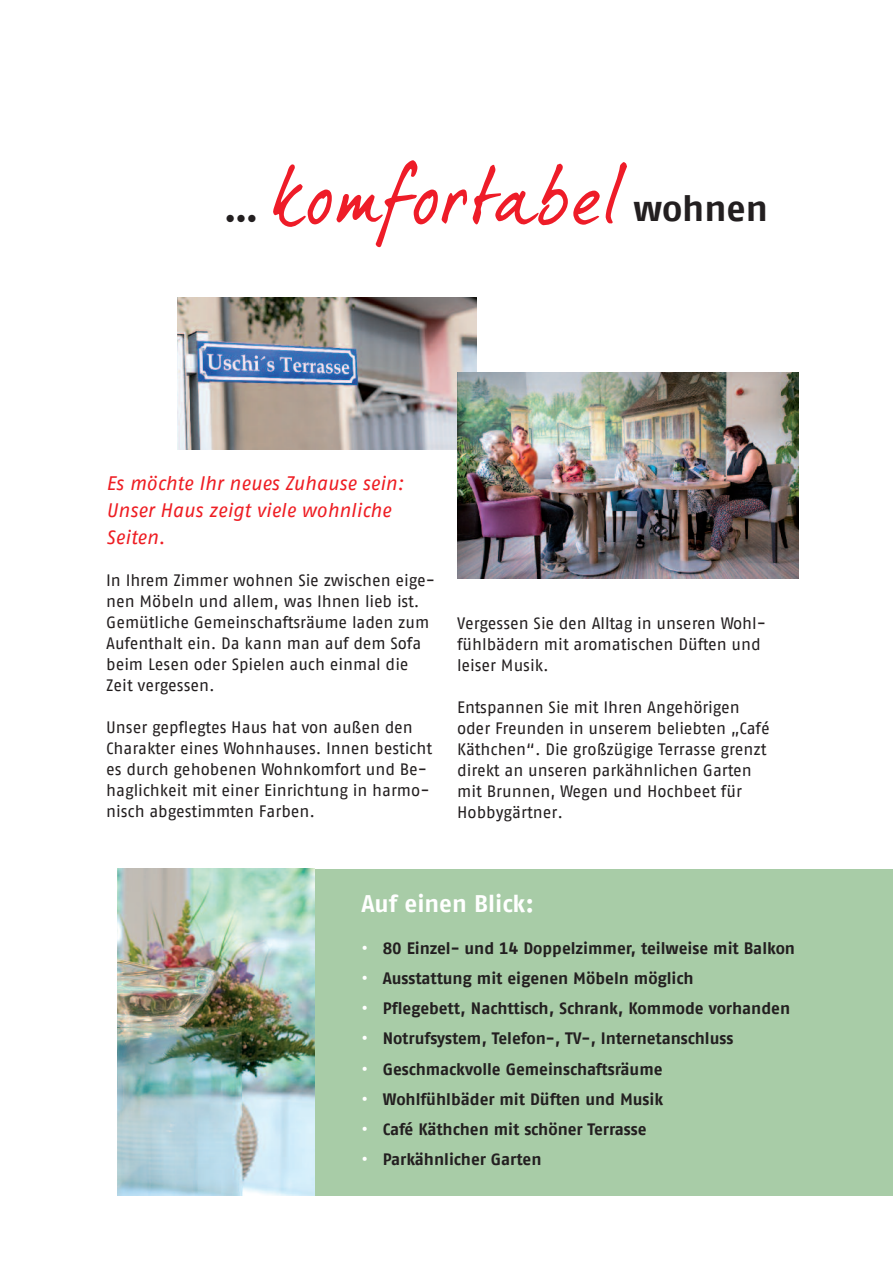
<style>
.page{position:relative;width:893px;height:1263px;background:#fff}
.page>*{position:absolute;margin:0;border:0;box-sizing:border-box;transform-origin:0 0}
.t1{font:81px "Dear Joe 5 CASUAL";letter-spacing:-.035em;color:#ee1c28}
.t2{font:700 36px "AWO Fago Office";color:#231f20}
.t3{font:700 24px "AWO Fago Office";color:#fff}
.t4{font:italic 19.5px/27px "AWO Fago Office";color:#ee1d23}
.t5{font:16.5px/21px "AWO Fago Office";color:#231f20}
.t6{font:700 16.5px "AWO Fago Office";color:#231f20}
.s1{color:#fff}
</style>
<div class="page">
<img style="left:178px;top:298px;width:298px;height:151px">
<img style="left:457px;top:373px;width:342px;height:205px">
<div style="left:296px;top:869px;width:597px;height:326px;background:#a8cca7"></div>
<img style="left:118px;top:869px;width:197px;height:326px">
<h2 class="t2" style="left:224px;top:192px;width:36px">…</h2>
<h1 class="t1" style="left:269px;top:154px;width:356px">komfortabel</h1>
<h2 class="t2" style="left:633px;top:192px;width:136px">wohnen</h2>
<p class="t4" style="left:106px;top:469px;width:299px">Es möchte Ihr neues Zuhause sein:<br>Unser Haus zeigt viele wohnliche<br>Seiten.</p>
<p class="t5" style="left:106px;top:569px;width:330px">In Ihrem Zimmer wohnen Sie zwischen eige&shy;nen Möbeln und allem, was Ihnen lieb ist.<br>Gemütliche Gemeinschaftsräume laden zum Aufenthalt ein. Da kann man auf dem Sofa beim Lesen oder Spielen auch einmal die Zeit vergessen.</p>
<p class="t5" style="left:106px;top:716px;width:327px">Unser gepflegtes Haus hat von außen den Charakter eines Wohnhauses. Innen besticht es durch gehobenen Wohnkomfort und Be&shy;haglichkeit mit einer Einrichtung in harmo&shy;nisch abgestimmten Farben.</p>
<p class="t5" style="left:457px;top:612px;width:310px">Vergessen Sie den Alltag in unseren Wohl&shy;fühlbädern mit aromatischen Düften und leiser Musik.</p>
<p class="t5" style="left:457px;top:696px;width:314px">Entspannen Sie mit Ihren Angehörigen oder Freunden in unserem beliebten „Café Käthchen“. Die großzügige Terrasse grenzt direkt an unseren parkähnlichen Garten mit Brunnen, Wegen und Hochbeet für Hobbygärtner.</p>
<h3 class="t3" style="left:361px;top:893px;width:174px">Auf einen Blick:</h3>
<p class="t6" style="left:361px;top:941px;width:435px"><span class="s1">•</span> 80 Einzel- und 14 Doppelzimmer, teilweise mit Balkon</p>
<p class="t6" style="left:361px;top:971px;width:334px"><span class="s1">•</span> Ausstattung mit eigenen Möbeln möglich</p>
<p class="t6" style="left:361px;top:1001px;width:430px"><span class="s1">•</span> Pflegebett, Nachttisch, Schrank, Kommode vorhanden</p>
<p class="t6" style="left:361px;top:1031px;width:374px"><span class="s1">•</span> Notrufsystem, Telefon-, TV-, Internetanschluss</p>
<p class="t6" style="left:361px;top:1061px;width:303px"><span class="s1">•</span> Geschmackvolle Gemeinschaftsräume</p>
<p class="t6" style="left:361px;top:1091px;width:303px"><span class="s1">•</span> Wohlfühlbäder mit Düften und Musik</p>
<p class="t6" style="left:361px;top:1121px;width:287px"><span class="s1">•</span> Café Käthchen mit schöner Terrasse</p>
<p class="t6" style="left:361px;top:1151px;width:182px"><span class="s1">•</span> Parkähnlicher Garten</p>
</div>
